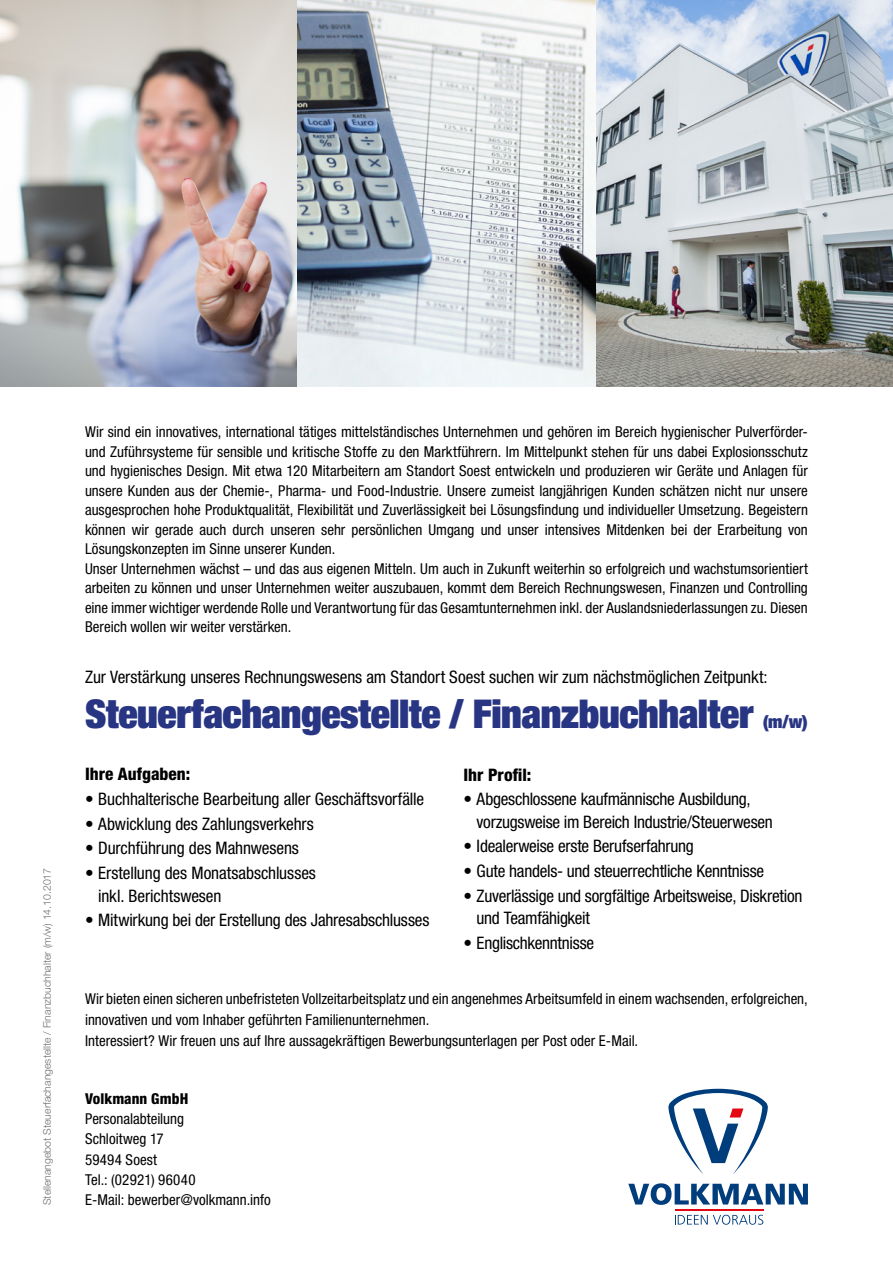
<style>
.page{position:relative;width:893px;height:1263px;background:#fff}
.page>*{position:absolute;margin:0;border:0;box-sizing:border-box;transform-origin:0 0}
.t1{font:900 expanded 39.75px "Helvetica Neue LT";letter-spacing:-.01em;color:#283583}
.t2{font:condensed 17.25px/22.5px "Helvetica Neue LT";letter-spacing:-.01em;color:#000}
.t3{font:800 condensed 17.25px "Helvetica Neue LT";color:#000}
.t4{font:condensed 15px/19.5px "Helvetica Neue LT";color:#000}
.t5{font:800 condensed 15px "Helvetica Neue LT";letter-spacing:.005em;color:#000}
.t6{font:300 10.5px "Helvetica Neue LT";color:#706f6f}
.s1{font-size:18px}
</style>
<div class="page">
<svg style="left:668px;top:1089px;width:100px;height:85px"></svg>
<svg style="left:628px;top:1183px;width:180px;height:22px"></svg>
<svg style="left:675px;top:1215px;width:88px;height:10px"></svg>
<hr style="left:675px;top:1209px;width:88px;height:1px;background:#e30613">
<img style="left:0;top:0;width:893px;height:387px">
<p class="t6" style="left:41px;top:1205px;width:339px;rotate:-90deg">Stellenangebot Steuerfachangestellte / Finanzbuchhalter (m/w) 14.10.2017</p>
<p class="t4" style="left:85px;top:422px;width:724px">Wir sind ein innovatives, international tätiges mittelständisches Unternehmen und gehören im Bereich hygienischer Pulverförder&shy;und Zuführsysteme für sensible und kritische Stoffe zu den Marktführern. Im Mittelpunkt stehen für uns dabei Explosionsschutz und hygienisches Design. Mit etwa 120 Mitarbeitern am Standort Soest entwickeln und produzieren wir Geräte und Anlagen für unsere Kunden aus der Chemie-, Pharma- und Food-Industrie. Unsere zumeist langjährigen Kunden schätzen nicht nur unsere ausgesprochen hohe Produktqualität, Flexibilität und Zuverlässigkeit bei Lösungsfindung und individueller Umsetzung. Begeistern können wir gerade auch durch unseren sehr persönlichen Umgang und unser intensives Mitdenken bei der Erarbeitung von Lösungskonzepten im Sinne unserer Kunden.<br>Unser Unternehmen wächst – und das aus eigenen Mitteln. Um auch in Zukunft weiterhin so erfolgreich und wachstumsorientiert arbeiten zu können und unser Unternehmen weiter auszubauen, kommt dem Bereich Rechnungswesen, Finanzen und Controlling eine immer wichtiger werdende Rolle und Verantwortung für das Gesamtunternehmen inkl. der Auslandsniederlassungen zu. Diesen Bereich wollen wir weiter verstärken.</p>
<p class="t2" style="left:85px;top:666px;width:684px">Zur Verstärkung unseres Rechnungswesens am Standort Soest suchen wir zum nächstmöglichen Zeitpunkt:</p>
<h1 class="t1" style="left:85px;top:688px;width:724px">Steuerfachangestellte / Finanzbuchhalter <span class="s1">(m/w)</span></h1>
<p class="t3" style="left:85px;top:764px;width:107px">Ihre Aufgaben:</p>
<p class="t2" style="left:85px;top:788px;width:341px">• Buchhalterische Bearbeitung aller Geschäftsvorfälle</p>
<p class="t2" style="left:85px;top:812px;width:230px">• Abwicklung des Zahlungsverkehrs</p>
<p class="t2" style="left:85px;top:837px;width:215px">• Durchführung des Mahnwesens</p>
<p class="t2" style="left:98px;top:861px;width:219px;text-indent:-13px">• Erstellung des Monatsabschlusses inkl. Berichtswesen</p>
<p class="t2" style="left:85px;top:909px;width:346px">• Mitwirkung bei der Erstellung des Jahresabschlusses</p>
<p class="t3" style="left:463px;top:764px;width:69px">Ihr Profil:</p>
<p class="t2" style="left:477px;top:788px;width:298px;text-indent:-13px">• Abgeschlossene kaufmännische Ausbildung, vorzugsweise im Bereich Industrie/Steuerwesen</p>
<p class="t2" style="left:463px;top:835px;width:232px">• Idealerweise erste Berufserfahrung</p>
<p class="t2" style="left:463px;top:859px;width:302px">• Gute handels- und steuerrechtliche Kenntnisse</p>
<p class="t2" style="left:477px;top:884px;width:327px;text-indent:-13px">• Zuverlässige und sorgfältige Arbeitsweise, Diskretion und Teamfähigkeit</p>
<p class="t2" style="left:463px;top:931px;width:132px">• Englischkenntnisse</p>
<p class="t4" style="left:85px;top:988px;width:724px;line-height:21px">Wir bieten einen sicheren unbefristeten Vollzeitarbeitsplatz und ein angenehmes Arbeitsumfeld in einem wachsenden, erfolgreichen, innovativen und vom Inhaber geführten Familienunternehmen.<br>Interessiert? Wir freuen uns auf Ihre aussagekräftigen Bewerbungsunterlagen per Post oder E-Mail.</p>
<p class="t5" style="left:85px;top:1089px;width:105px">Volkmann GmbH</p>
<p class="t4" style="left:85px;top:1108px;width:187px;line-height:20.2px">Personalabteilung<br>Schloitweg 17<br>59494 Soest<br>Tel.: (02921) 96040<br>E-Mail: bewerber@volkmann.info</p>
</div>
